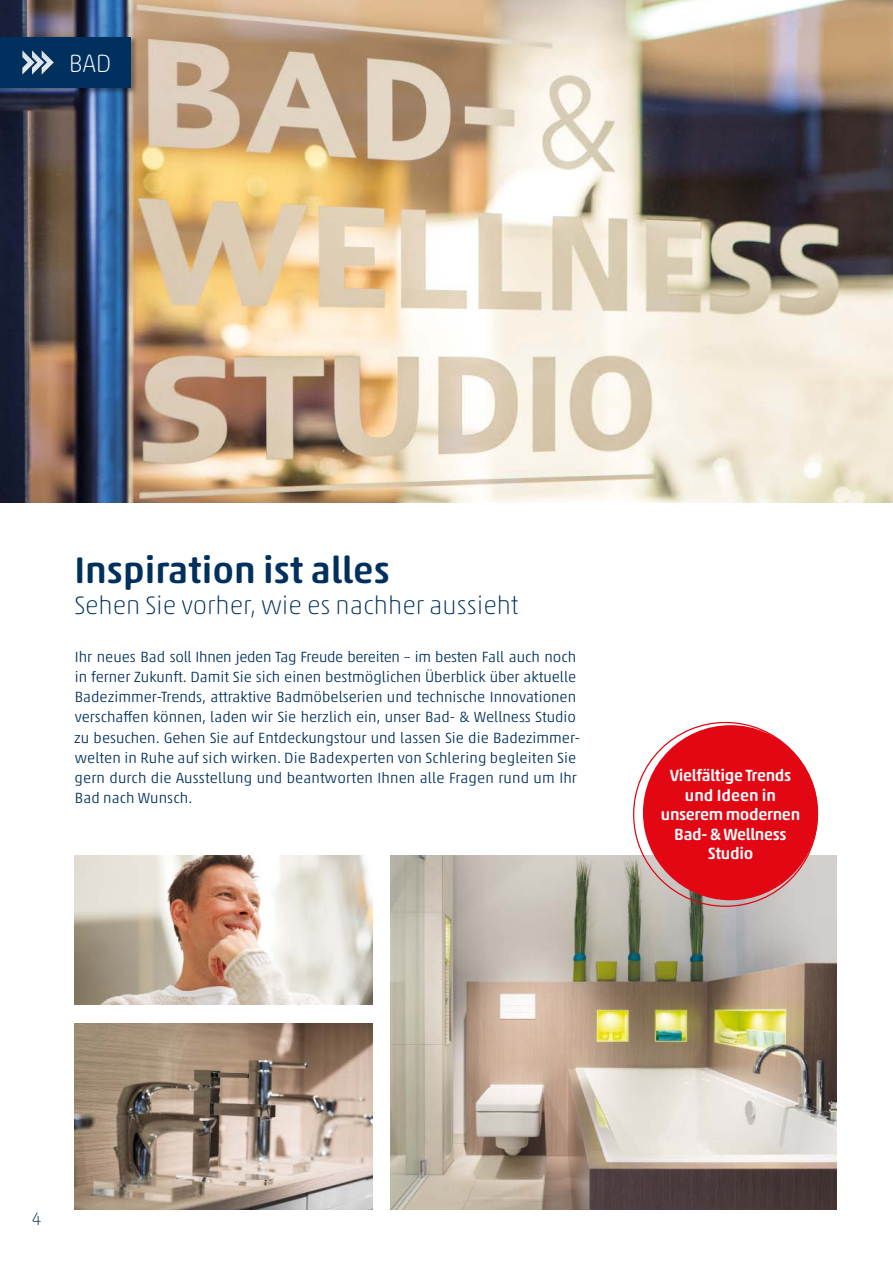
<style>
.page{position:relative;width:893px;height:1263px;background:#fff}
.page>*{position:absolute;margin:0;border:0;box-sizing:border-box;transform-origin:0 0}
.t1{font:500 37.5px "Akko Rounded Std";color:#00305d}
.t2{font:100 25.5px "Akko Rounded Pro";color:#00305d}
.t3{font:100 25.5px "Akko Rounded Pro";color:#fff}
.t4{font:100 18px "Akko Rounded Pro";color:#00305d}
.t5{font:500 16.5px/19.5px "Akko Rounded Std";letter-spacing:-.02em;color:#fff;text-align:center}
.t6{font:300 15px/20.2px "Akko Pro";color:#00305d}
</style>
<div class="page">
<img style="left:0;top:0;width:893px;height:502px">
<img style="left:391px;top:856px;width:446px;height:353px">
<img style="left:74px;top:856px;width:298px;height:149px">
<img style="left:74px;top:1023px;width:298px;height:186px">
<div style="left:643px;top:725px;width:175px;height:175px;background:#e30613;border-radius:50%"></div>
<div style="left:0;top:36px;width:138px;height:59px;background:#000;opacity:.45"></div>
<div style="left:0;top:37px;width:130px;height:51px;background:#00305d"></div>
<svg style="left:22px;top:50px;width:32px;height:25px"></svg>
<h2 class="t3" style="left:69px;top:48px;width:44px">BAD</h2>
<h1 class="t1" style="left:74px;top:547px;width:317px">Inspiration ist alles</h1>
<h2 class="t2" style="left:74px;top:590px;width:446px">Sehen Sie vorher, wie es nachher aussieht</h2>
<p class="t6" style="left:74px;top:646px;width:508px">Ihr neues Bad soll Ihnen jeden Tag Freude bereiten – im besten Fall auch noch in ferner Zukunft. Damit Sie sich einen bestmöglichen Überblick über aktuelle Badezimmer-Trends, attraktive Badmöbelserien und technische Innovationen verschaffen können, laden wir Sie herzlich ein, unser Bad- &amp; Wellness Studio zu besuchen. Gehen Sie auf Entdeckungstour und lassen Sie die Badezimmer&shy;welten in Ruhe auf sich wirken. Die Badexperten von Schlering begleiten Sie gern durch die Ausstellung und beantworten Ihnen alle Fragen rund um Ihr Bad nach Wunsch.</p>
<p class="t5" style="left:661px;top:765px;width:141px">Vielfältige Trends und Ideen in unserem modernen<br>Bad- &amp; Wellness<br>Studio</p>
<p class="t4" style="left:32px;top:1208px;width:11px">4</p>
</div>
